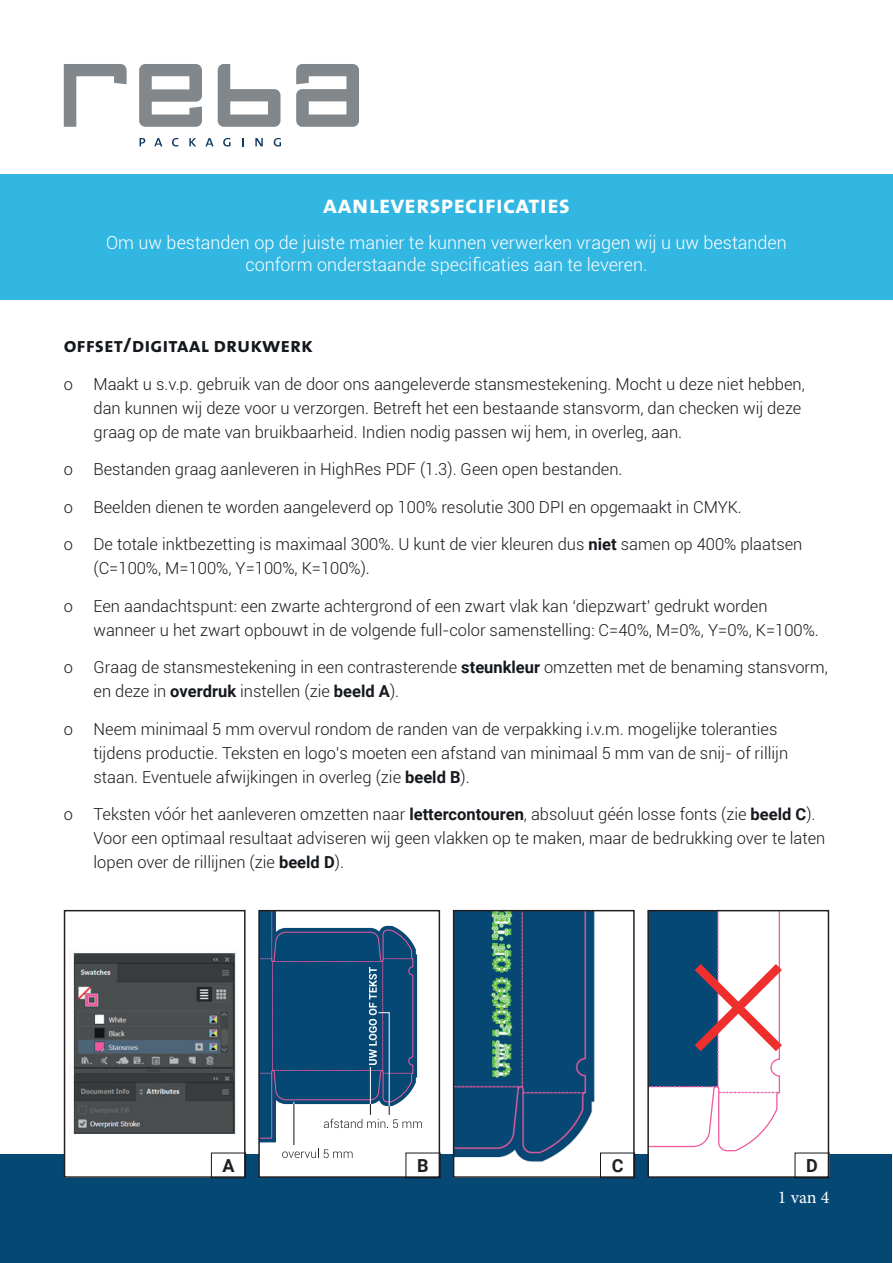
<style>
.page{position:relative;width:893px;height:1263px;background:#fff}
.page>*{position:absolute;margin:0;border:0;box-sizing:border-box;transform-origin:0 0}
.t1{font:25.5px "The Mix Bold Caps";color:#fff}
.t2{font:21px "The Mix Bold Caps";color:#15181c}
.t3{font:300 18px/21.6px "Roboto";color:#fff;text-align:center}
.t4{font:18px "Minion Pro";color:#fff}
.t5{font:700 18px "Roboto";color:#231f20}
.t6{font:300 16.5px/24px "Roboto";color:#15181c}
.s1{font-weight:700}
</style>
<div class="page">
<div style="left:1px;top:1154px;width:891px;height:108px;background:#064874"></div>
<div style="left:649px;top:911px;width:180px;height:266px;background:#fff"></div>
<div style="left:259px;top:911px;width:180px;height:266px;background:#fff"></div>
<svg style="left:140px;top:138px;width:5px;height:8px"></svg>
<svg style="left:154px;top:138px;width:8px;height:8px"></svg>
<svg style="left:172px;top:138px;width:6px;height:8px"></svg>
<svg style="left:189px;top:138px;width:7px;height:8px"></svg>
<svg style="left:205px;top:138px;width:9px;height:8px"></svg>
<svg style="left:223px;top:138px;width:7px;height:9px"></svg>
<svg style="left:242px;top:138px;width:2px;height:8px"></svg>
<svg style="left:255px;top:138px;width:8px;height:8px"></svg>
<svg style="left:274px;top:138px;width:7px;height:9px"></svg>
<svg style="left:64px;top:64px;width:63px;height:63px"></svg>
<svg style="left:139px;top:64px;width:63px;height:63px"></svg>
<svg style="left:218px;top:64px;width:62px;height:63px"></svg>
<svg style="left:296px;top:64px;width:63px;height:63px"></svg>
<div style="left:0;top:174px;width:893px;height:126px;background:#32b6e2"></div>
<svg style="left:650px;top:913px;width:132px;height:239px"></svg>
<div style="left:647px;top:910px;width:182px;height:268px;border:2px solid #231f20"></div>
<svg style="left:282px;top:1149px;width:71px;height:9px"></svg>
<hr style="left:294px;top:1104px;width:1px;height:41px;background:#0f1313">
<svg style="left:261px;top:913px;width:161px;height:229px"></svg>
<div style="left:258px;top:910px;width:182px;height:268px;border:2px solid #231f20"></div>
<img style="left:456px;top:913px;width:176px;height:262px">
<div style="left:453px;top:910px;width:182px;height:268px;border:2px solid #231f20"></div>
<img style="left:67px;top:953px;width:176px;height:222px">
<div style="left:64px;top:910px;width:182px;height:268px;border:2px solid #231f20"></div>
<div style="left:211px;top:1153px;width:35px;height:25px;border:1px solid #15181c"></div>
<div style="left:795px;top:1153px;width:34px;height:25px;border:1px solid #15181c"></div>
<div style="left:406px;top:1153px;width:34px;height:25px;border:1px solid #15181c"></div>
<div style="left:600px;top:1153px;width:35px;height:25px;border:1px solid #15181c"></div>
<h1 class="t1" style="left:323px;top:183px;width:249px">aanleverspecificaties</h1>
<p class="t3" style="left:106px;top:231px;width:682px">Om uw bestanden op de juiste manier te kunnen verwerken vragen wij u uw bestanden conform onderstaande specificaties aan te leveren.</p>
<p class="t2" style="left:64px;top:327px;width:251px">offset/digitaal drukwerk</p>
<p class="t6" style="left:64px;top:371px;width:11px">o</p>
<p class="t6" style="left:94px;top:371px;width:713px">Maakt u s.v.p. gebruik van de door ons aangeleverde stansmestekening. Mocht u deze niet hebben, dan kunnen wij deze voor u verzorgen. Betreft het een bestaande stansvorm, dan checken wij deze graag op de mate van bruikbaarheid. Indien nodig passen wij hem, in overleg, aan.</p>
<p class="t6" style="left:94px;top:457px;width:530px">Bestanden graag aanleveren in HighRes PDF (1.3). Geen open bestanden.</p>
<p class="t6" style="left:94px;top:494px;width:650px">Beelden dienen te worden aangeleverd op 100% resolutie 300 DPI en opgemaakt in CMYK.</p>
<p class="t6" style="left:94px;top:532px;width:710px">De totale inktbezetting is maximaal 300%. U kunt de vier kleuren dus <span class="s1">niet</span> samen op 400% plaatsen (C=100%, M=100%, Y=100%, K=100%).</p>
<p class="t6" style="left:94px;top:593px;width:727px">Een aandachtspunt: een zwarte achtergrond of een zwart vlak kan ‘diepzwart’ gedrukt worden wanneer u het zwart opbouwt in de volgende full-color samenstelling: C=40%, M=0%, Y=0%, K=100%.</p>
<p class="t6" style="left:94px;top:655px;width:736px">Graag de stansmestekening in een contrasterende <span class="s1">steunkleur</span> omzetten met de benaming stansvorm, en deze in <span class="s1">overdruk</span> instellen (zie <span class="s1">beeld A</span>).</p>
<p class="t6" style="left:94px;top:716px;width:696px">Neem minimaal 5 mm overvul rondom de randen van de verpakking i.v.m. mogelijke toleranties tijdens productie. Teksten en logo’s moeten een afstand van minimaal 5 mm van de snij- of rillijn staan. Eventuele afwijkingen in overleg (zie <span class="s1">beeld B</span>).</p>
<p class="t6" style="left:94px;top:802px;width:733px">Teksten vóór het aanleveren omzetten naar <span class="s1">lettercontouren</span>, absoluut géén losse fonts (zie <span class="s1">beeld C</span>).<br>Voor een optimaal resultaat adviseren wij geen vlakken op te maken, maar de bedrukking over te laten lopen over de rillijnen (zie <span class="s1">beeld D</span>).</p>
<p class="t6" style="left:64px;top:457px;width:11px">o</p>
<p class="t6" style="left:64px;top:494px;width:11px">o</p>
<p class="t6" style="left:64px;top:532px;width:11px">o</p>
<p class="t6" style="left:64px;top:593px;width:11px">o</p>
<p class="t6" style="left:64px;top:655px;width:11px">o</p>
<p class="t6" style="left:64px;top:716px;width:11px">o</p>
<p class="t6" style="left:64px;top:802px;width:11px">o</p>
<p class="t5" style="left:222px;top:1153px;width:14px">A</p>
<p class="t5" style="left:417px;top:1153px;width:13px">B</p>
<p class="t5" style="left:612px;top:1153px;width:13px">C</p>
<p class="t5" style="left:806px;top:1153px;width:13px">D</p>
<p class="t4" style="left:778px;top:1185px;width:53px">1 van 4</p>
</div>
